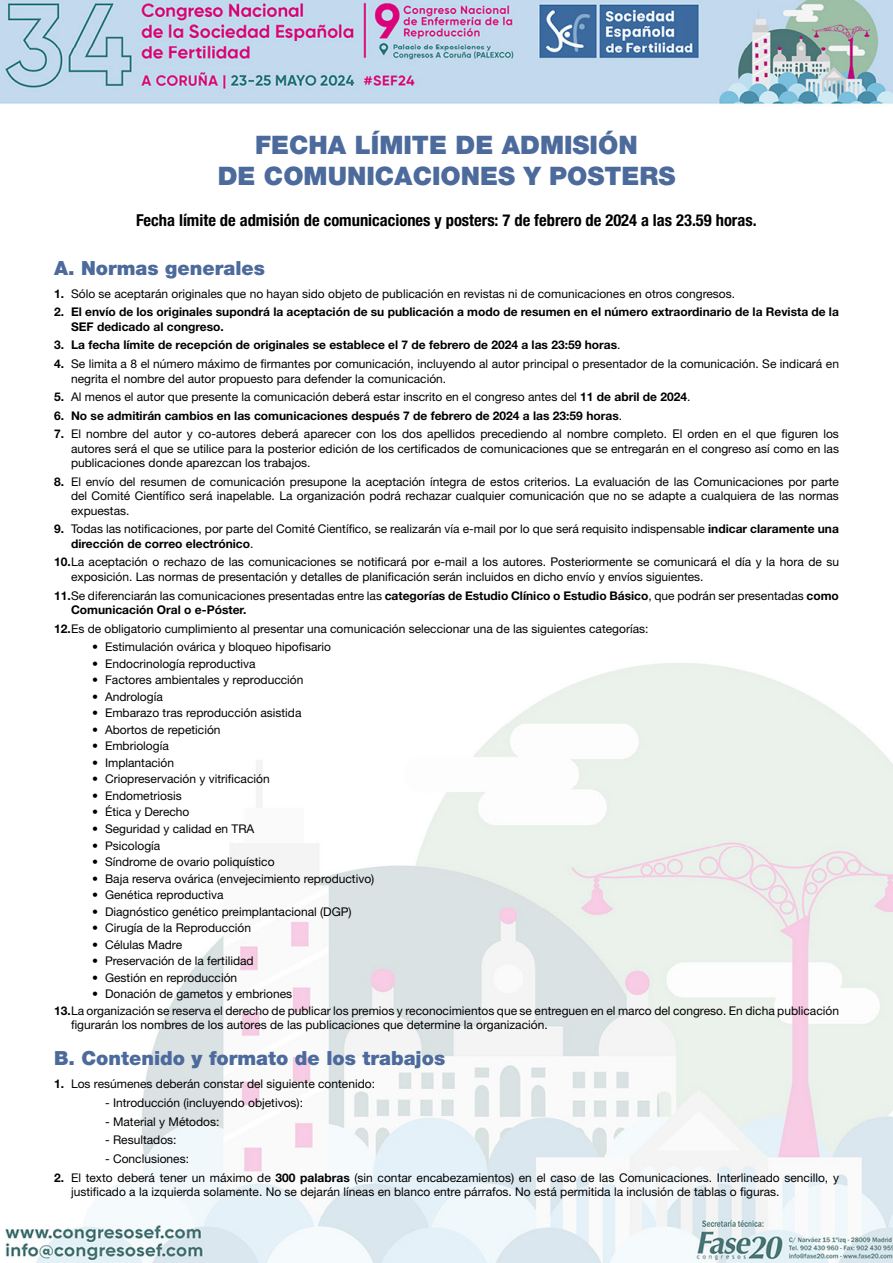
<style>
.page{position:relative;width:893px;height:1263px;background:#fff}
.page>*{position:absolute;margin:0;border:0;box-sizing:border-box;transform-origin:0 0}
.t1{font:900 25.5px/30.6px "Helvetica Neue LT Std";color:#4c6a9c;text-align:center}
.t2{font:900 19.5px "Helvetica Neue LT Std";color:#4c6a9c}
.t3{font:700 condensed 16.5px "Helvetica Neue LT Std";color:#000}
.t4{font:12px/14.4px "Helvetica Neue LT Std";color:#000}
.t5{font:700 12px/14.4px "Helvetica Neue LT Std";color:#000}
.s1{font-weight:700}
.s2{font-weight:400}
</style>
<div class="page">
<img style="left:0;top:0;width:893px;height:1263px">
<h1 class="t1" style="left:218px;top:130px;width:459px">FECHA LÍMITE DE ADMISIÓN<br>DE COMUNICACIONES Y POSTERS</h1>
<h3 class="t3" style="left:136px;top:210px;width:622px">Fecha límite de admisión de comunicaciones y posters: 7 de febrero de 2024 a las 23.59 horas.</h3>
<h2 class="t2" style="left:54px;top:256px;width:212px">A. Normas generales</h2>
<p class="t4" style="left:54px;top:286px;width:683px"><span class="s1">1.</span> Sólo se aceptarán originales que no hayan sido objeto de publicación en revistas ni de comunicaciones en otros congresos.</p>
<p class="t5" style="left:71px;top:305px;width:769px;text-indent:-17px">2. El envío de los originales supondrá la aceptación de su publicación a modo de resumen en el número extraordinario de la Revista de la<br>SEF dedicado al congreso.</p>
<p class="t5" style="left:54px;top:338px;width:568px">3. La fecha límite de recepción de originales se establece el 7 de febrero de 2024 a las 23:59 horas<span class="s2">.</span></p>
<p class="t4" style="left:71px;top:356px;width:769px;text-indent:-17px"><span class="s1">4.</span> Se limita a 8 el número máximo de firmantes por comunicación, incluyendo al autor principal o presentador de la comunicación. Se indicará en negrita el nombre del autor propuesto para defender la comunicación.</p>
<p class="t4" style="left:54px;top:390px;width:638px"><span class="s1">5.</span> Al menos el autor que presente la comunicación deberá estar inscrito en el congreso antes del <span class="s1">11 de abril de 2024</span>.</p>
<p class="t5" style="left:54px;top:408px;width:570px">6. No se admitirán cambios en las comunicaciones después 7 de febrero de 2024 a las 23:59 horas<span class="s2">.</span></p>
<p class="t4" style="left:71px;top:427px;width:769px;text-align:justify;text-indent:-17px"><span class="s1">7.</span> El nombre del autor y co-autores deberá aparecer con los dos apellidos precediendo al nombre completo. El orden en el que figuren los autores será el que se utilice para la posterior edición de los certificados de comunicaciones que se entregarán en el congreso así como en las publicaciones donde aparezcan los trabajos.</p>
<p class="t4" style="left:71px;top:474px;width:769px;text-align:justify;text-indent:-17px"><span class="s1">8.</span> El envío del resumen de comunicación presupone la aceptación íntegra de estos criterios. La evaluación de las Comunicaciones por parte del Comité Científico será inapelable. La organización podrá rechazar cualquier comunicación que no se adapte a cualquiera de las normas expuestas.</p>
<p class="t4" style="left:71px;top:522px;width:769px;text-indent:-17px"><span class="s1">9.</span> Todas las notificaciones, por parte del Comité Científico, se realizarán vía e-mail por lo que será requisito indispensable <span class="s1">indicar claramente una dirección de correo electrónico</span>.</p>
<p class="t4" style="left:71px;top:555px;width:769px;text-indent:-17px"><span class="s1">10.</span>La aceptación o rechazo de las comunicaciones se notificará por e-mail a los autores. Posteriormente se comunicará el día y la hora de su exposición. Las normas de presentación y detalles de planificación serán incluidos en dicho envío y envíos siguientes.</p>
<p class="t4" style="left:71px;top:588px;width:769px;text-indent:-17px"><span class="s1">11.</span>Se diferenciarán las comunicaciones presentadas entre las <span class="s1">categorías de Estudio Clínico o Estudio Básico</span>, que podrán ser presentadas <span class="s1">como<br>Comunicación Oral o e-Póster.</span></p>
<p class="t4" style="left:54px;top:621px;width:596px"><span class="s1">12.</span>Es de obligatorio cumplimiento al presentar una comunicación seleccionar una de las siguientes categorías:</p>
<p class="t4" style="left:92px;top:639px;width:240px">• Estimulación ovárica y bloqueo hipofisario</p>
<p class="t4" style="left:92px;top:656px;width:165px">• Endocrinología reproductiva</p>
<p class="t4" style="left:92px;top:673px;width:213px">• Factores ambientales y reproducción</p>
<p class="t4" style="left:92px;top:689px;width:72px">• Andrología</p>
<p class="t4" style="left:92px;top:706px;width:211px">• Embarazo tras reproducción asistida</p>
<p class="t4" style="left:92px;top:722px;width:130px">• Abortos de repetición</p>
<p class="t4" style="left:92px;top:739px;width:78px">• Embriología</p>
<p class="t4" style="left:92px;top:755px;width:83px">• Implantación</p>
<p class="t4" style="left:92px;top:772px;width:179px">• Criopreservación y vitrificación</p>
<p class="t4" style="left:92px;top:788px;width:91px">• Endometriosis</p>
<p class="t4" style="left:92px;top:805px;width:99px">• Ética y Derecho</p>
<p class="t4" style="left:92px;top:821px;width:164px">• Seguridad y calidad en TRA</p>
<p class="t4" style="left:92px;top:838px;width:70px">• Psicología</p>
<p class="t4" style="left:92px;top:854px;width:184px">• Síndrome de ovario poliquístico</p>
<p class="t4" style="left:92px;top:871px;width:284px">• Baja reserva ovárica (envejecimiento reproductivo)</p>
<p class="t4" style="left:92px;top:887px;width:133px">• Genética reproductiva</p>
<p class="t4" style="left:92px;top:904px;width:261px">• Diagnóstico genético preimplantacional (DGP)</p>
<p class="t4" style="left:92px;top:920px;width:160px">• Cirugía de la Reproducción</p>
<p class="t4" style="left:92px;top:937px;width:91px">• Células Madre</p>
<p class="t4" style="left:92px;top:953px;width:163px">• Preservación de la fertilidad</p>
<p class="t4" style="left:92px;top:970px;width:147px">• Gestión en reproducción</p>
<p class="t4" style="left:54px;top:985px;width:786px;line-height:16.5px;text-indent:38px">• Donación de gametos y embriones<br><span class="s1">13.</span>La organización se reserva el derecho de publicar los premios y reconocimientos que se entreguen en el marco del congreso. En dicha publicación</p>
<p class="t4" style="left:71px;top:1017px;width:478px">figurarán los nombres de los autores de las publicaciones que determine la organización.</p>
<h2 class="t2" style="left:54px;top:1047px;width:393px">B. Contenido y formato de los trabajos</h2>
<p class="t4" style="left:54px;top:1077px;width:323px"><span class="s1">1.</span> Los resúmenes deberán constar del siguiente contenido:</p>
<p class="t4" style="left:105px;top:1095px;width:200px">- Introducción (incluyendo objetivos):</p>
<p class="t4" style="left:105px;top:1114px;width:116px">- Material y Métodos:</p>
<p class="t4" style="left:105px;top:1133px;width:73px">- Resultados:</p>
<p class="t4" style="left:105px;top:1151px;width:86px">- Conclusiones:</p>
<p class="t4" style="left:71px;top:1170px;width:769px;text-indent:-17px"><span class="s1">2.</span> El texto deberá tener un máximo de <span class="s1">300 palabras</span> (sin contar encabezamientos) en el caso de las Comunicaciones. Interlineado sencillo, y justificado a la izquierda solamente. No se dejarán líneas en blanco entre párrafos. No está permitida la inclusión de tablas o figuras.</p>
</div>
